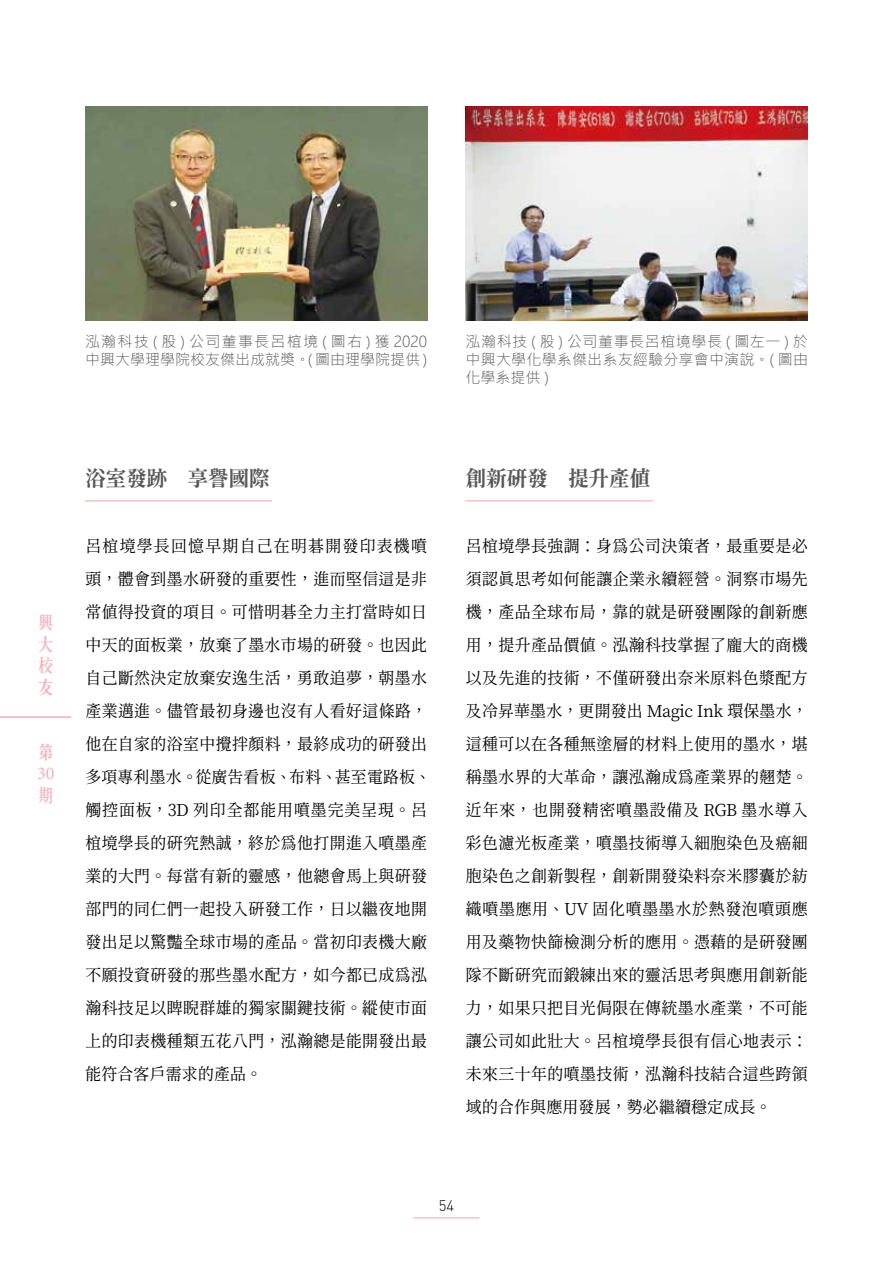
<style>
.page{position:relative;width:893px;height:1263px;background:#fff}
.page>*{position:absolute;margin:0;border:0;box-sizing:border-box;transform-origin:0 0}
.t1{font:21px "Gen Ryu Min TW Bold TTF";letter-spacing:-.025em;color:#595757}
.t2{font:500 18px/21.6px "C Song 3 HK";color:#f4aeb9;text-align:justify}
.t3{font:18px "Minion Pro";color:#f4aeb9}
.t4{font:16.5px/33px "Gen Ryu Min TW Regular TTF";letter-spacing:-.01em;color:#000}
.t5{font:15px/18px "Microsoft Jheng Hei UI Light";letter-spacing:.015em;color:#595757}
.t6{font:300 15px "DINOT";color:#000}
</style>
<div class="page">
<hr style="left:0;top:716px;width:71px;height:2px;background:#f4aeb9">
<hr style="left:414px;top:1217px;width:65px;height:1px;background:#f4aeb9">
<img style="left:85px;top:106px;width:342px;height:215px">
<img style="left:466px;top:106px;width:342px;height:215px">
<hr style="left:85px;top:500px;width:187px;height:2px;background:#f6c0c8">
<hr style="left:466px;top:500px;width:187px;height:2px;background:#f6c0c8">
<p class="t5" style="left:85px;top:332px;width:344px">泓瀚科技 ( 股 ) 公司董事長呂椬境 ( 圖右 ) 獲 2020中興大學理學院校友傑出成就獎。( 圖由理學院提供 )</p>
<p class="t5" style="left:466px;top:332px;width:344px;text-align:justify">泓瀚科技 ( 股 ) 公司董事長呂椬境學長 ( 圖左一 ) 於中興大學化學系傑出系友經驗分享會中演說。( 圖由化學系提供 )</p>
<p class="t2" style="left:37px;top:610px;width:19px">興大校友</p>
<p class="t2" style="left:37px;top:739px;width:19px">第</p>
<p class="t3" style="left:37px;top:761px;width:19px">30</p>
<p class="t2" style="left:37px;top:782px;width:19px">期</p>
<p class="t1" style="left:85px;top:466px;width:186px">浴室發跡　享譽國際</p>
<p class="t4" style="left:85px;top:530px;width:348px">呂椬境學長回憶早期自己在明碁開發印表機噴頭，體會到墨水研發的重要性，進而堅信這是非常值得投資的項目。可惜明碁全力主打當時如日中天的面板業，放棄了墨水市場的研發。也因此自己斷然決定放棄安逸生活，勇敢追夢，朝墨水產業邁進。儘管最初身邊也沒有人看好這條路，他在自家的浴室中攪拌顏料，最終成功的研發出多項專利墨水。從廣告看板、布料、甚至電路板、觸控面板，3D 列印全都能用噴墨完美呈現。呂椬境學長的研究熱誠，終於為他打開進入噴墨產業的大門。每當有新的靈感，他總會馬上與研發部門的同仁們一起投入研發工作，日以繼夜地開發出足以驚豔全球市場的產品。當初印表機大廠不願投資研發的那些墨水配方，如今都已成為泓瀚科技足以睥睨群雄的獨家關鍵技術。縱使市面上的印表機種類五花八門，泓瀚總是能開發出最能符合客戶需求的產品。</p>
<p class="t1" style="left:466px;top:466px;width:186px">創新研發　提升產值</p>
<p class="t4" style="left:466px;top:530px;width:344px;text-align:justify">呂椬境學長強調：身為公司決策者，最重要是必須認真思考如何能讓企業永續經營。洞察市場先機，產品全球布局，靠的就是研發團隊的創新應用，提升產品價值。泓瀚科技掌握了龐大的商機以及先進的技術，不僅研發出奈米原料色漿配方及冷昇華墨水，更開發出 Magic Ink 環保墨水，這種可以在各種無塗層的材料上使用的墨水，堪稱墨水界的大革命，讓泓瀚成為產業界的翹楚。近年來，也開發精密噴墨設備及 RGB 墨水導入彩色濾光板產業，噴墨技術導入細胞染色及癌細胞染色之創新製程，創新開發染料奈米膠囊於紡織噴墨應用、UV 固化噴墨墨水於熱發泡噴頭應用及藥物快篩檢測分析的應用。憑藉的是研發團隊不斷研究而鍛練出來的靈活思考與應用創新能力，如果只把目光侷限在傳統墨水產業，不可能讓公司如此壯大。呂椬境學長很有信心地表示：未來三十年的噴墨技術，泓瀚科技結合這些跨領域的合作與應用發展，勢必繼續穩定成長。</p>
<p class="t6" style="left:439px;top:1195px;width:17px">54</p>
</div>
